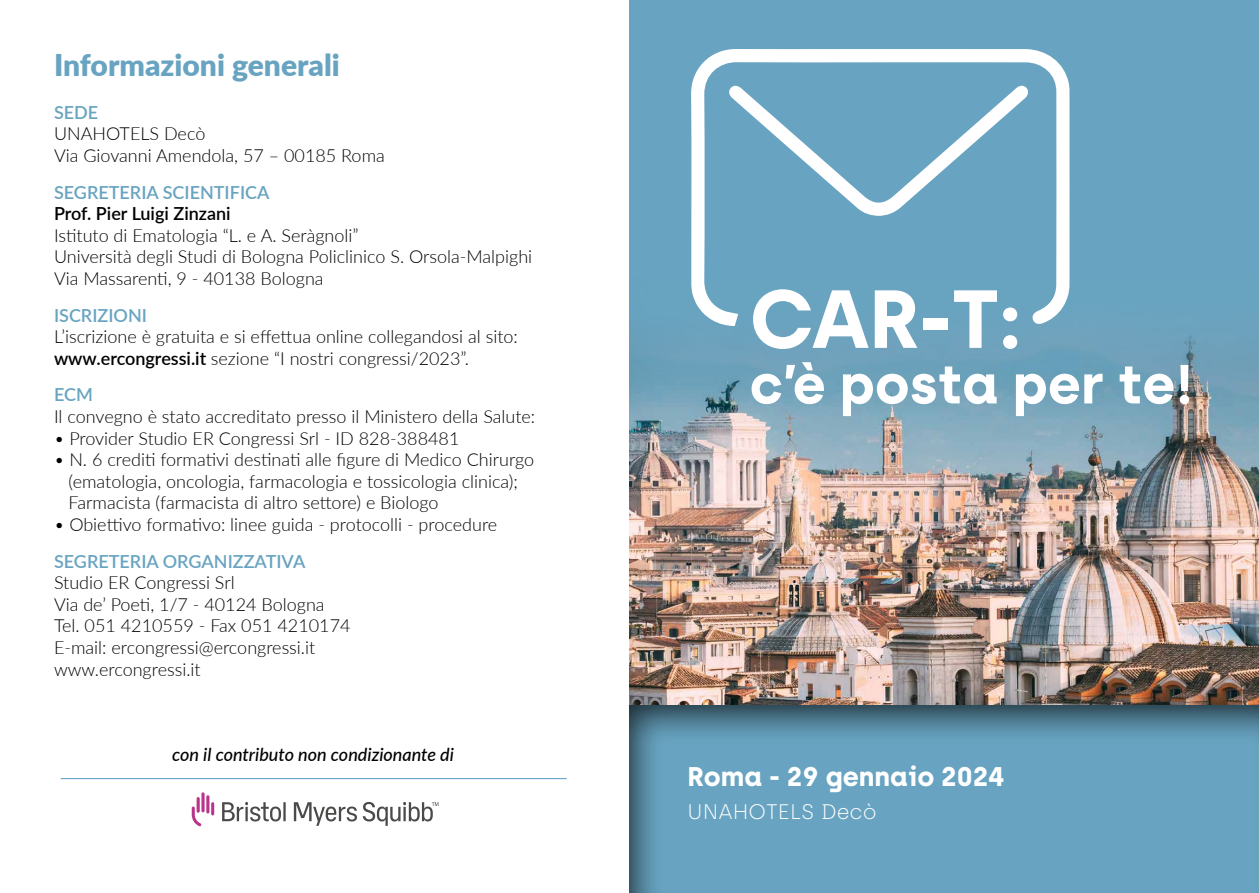
<style>
.page{position:relative;width:1259px;height:893px;background:#fff}
.page>*{position:absolute;margin:0;border:0;box-sizing:border-box;transform-origin:0 0}
.t1{font:700 82.2px "Archia";color:#fff}
.t2{font:700 55.05px "Archia";color:#fff}
.t3{font:900 30px "Lato";color:#68a4c1}
.t4{font:700 27px "Archia";color:#fff}
.t5{font:100 21px "Archia";color:#fff}
.t6{font:300 18px/21.6px "Lato";color:#000}
.t7{font:600 18px "Lato";color:#68a4c1}
.t8{font:italic 500 18px "Lato";color:#000}
.t9{font:600 18px "Lato";color:#000}
.s1{font-weight:600}
</style>
<div class="page">
<svg style="left:192px;top:792px;width:22px;height:34px"></svg>
<svg style="left:222px;top:802px;width:216px;height:24px"></svg>
<hr style="left:61px;top:778px;width:505px;height:1px;background:#68a4c1">
<div style="left:629px;top:0;width:630px;height:893px;background:#68a4c1"></div>
<img style="left:629px;top:278px;width:630px;height:426px">
<div style="left:629px;top:704px;width:630px;height:189px;background:#000;opacity:.75"></div>
<svg style="left:691px;top:49px;width:378px;height:277px"></svg>
<svg style="left:728px;top:85px;width:301px;height:131px"></svg>
<h3 class="t3" style="left:54px;top:42px;width:287px">Informazioni generali</h3>
<p class="t7" style="left:54px;top:99px;width:46px">SEDE</p>
<p class="t6" style="left:54px;top:122px;width:332px">UNAHOTELS Decò<br>Via Giovanni Amendola, 57 – 00185 Roma</p>
<p class="t7" style="left:54px;top:179px;width:217px">SEGRETERIA SCIENTIFICA</p>
<p class="t9" style="left:54px;top:200px;width:178px">Prof. Pier Luigi Zinzani</p>
<p class="t6" style="left:54px;top:224px;width:480px">Istituto di Ematologia “L. e A. Seràgnoli”<br>Università degli Studi di Bologna Policlinico S. Orsola-Malpighi<br>Via Massarenti, 9 - 40138 Bologna</p>
<p class="t7" style="left:54px;top:302px;width:95px">ISCRIZIONI</p>
<p class="t6" style="left:54px;top:325px;width:465px">L’iscrizione è gratuita e si effettua online collegandosi al sito: <span class="s1">www.ercongressi.it</span> sezione “I nostri congressi/2023”.</p>
<p class="t7" style="left:54px;top:382px;width:40px">ECM</p>
<p class="t6" style="left:54px;top:405px;width:483px">Il convegno è stato accreditato presso il Ministero della Salute:</p>
<p class="t6" style="left:54px;top:427px;width:407px">• Provider Studio ER Congressi Srl - ID 828-388481</p>
<p class="t6" style="left:69px;top:448px;width:467px;text-indent:-15px">• N. 6 crediti formativi destinati alle figure di Medico Chirurgo (ematologia, oncologia, farmacologia e tossicologia clinica);<br>Farmacista (farmacista di altro settore) e Biologo</p>
<p class="t6" style="left:54px;top:513px;width:445px">• Obiettivo formativo: linee guida - protocolli - procedure</p>
<p class="t7" style="left:54px;top:548px;width:253px">SEGRETERIA ORGANIZZATIVA</p>
<p class="t6" style="left:54px;top:571px;width:298px">Studio ER Congressi Srl<br>Via de’ Poeti, 1/7 - 40124 Bologna<br>Tel. 051 4210559 - Fax 051 4210174<br>E-mail: ercongressi@ercongressi.it www.ercongressi.it</p>
<p class="t8" style="left:172px;top:741px;width:283px">con il contributo non condizionante di</p>
<h1 class="t1" style="left:750px;top:268px;width:273px">CAR-T:</h1>
<h2 class="t2" style="left:749px;top:350px;width:445px">c’è posta per te!</h2>
<h3 class="t4" style="left:687px;top:759px;width:319px">Roma - 29 gennaio 2024</h3>
<p class="t5" style="left:687px;top:799px;width:191px">UNAHOTELS Decò</p>
</div>
